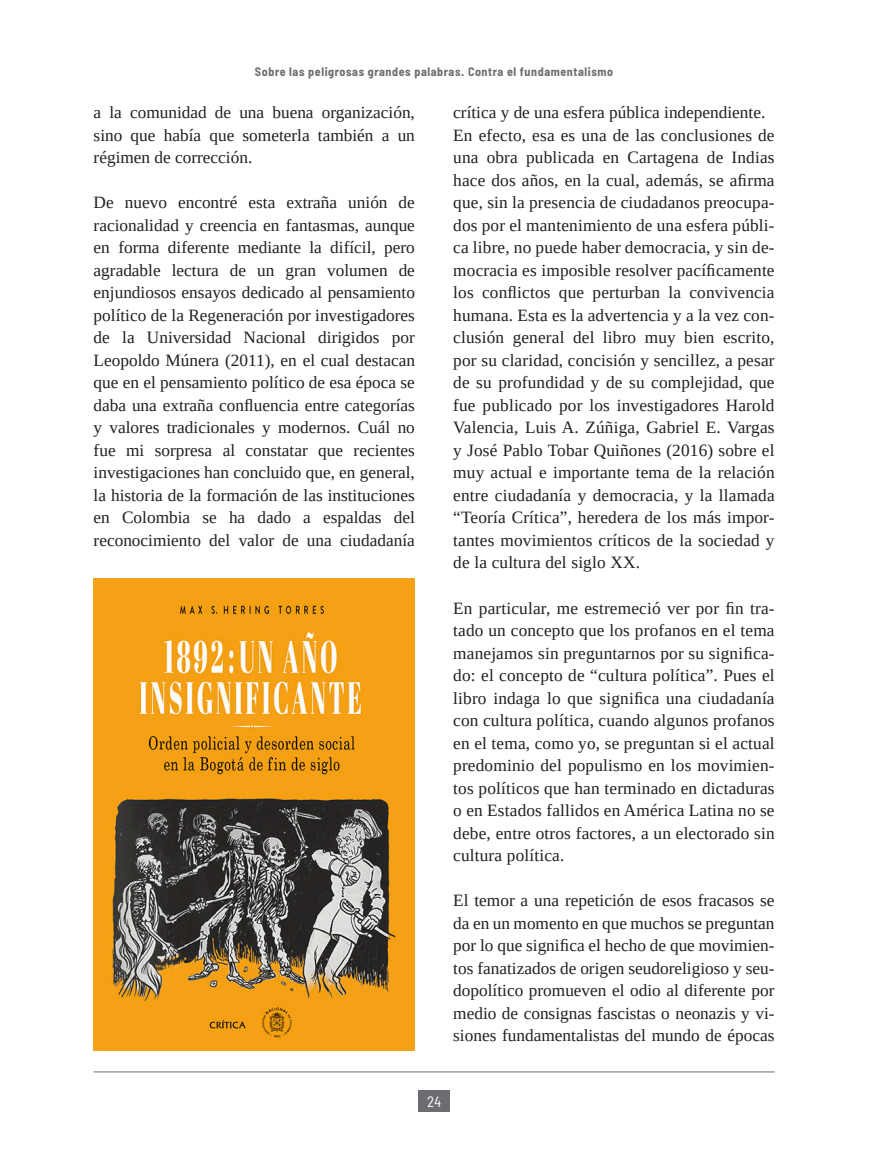
<style>
.page{position:relative;width:881px;height:1157px;background:#fff}
.page>*{position:absolute;margin:0;border:0;box-sizing:border-box;transform-origin:0 0}
.t1{font:17.25px/22.5px "Tinos";color:#231f20;text-align:justify}
.t2{font:semi-condensed 15px "Barlow";color:#fff}
.t3{font:700 semi-condensed 12px "Barlow";letter-spacing:.05em;color:#6c6d70}
</style>
<div class="page">
<hr style="left:94px;top:1071px;width:680px;height:1px;background:#6c6d70">
<div style="left:418px;top:1090px;width:32px;height:21px;background:#6c6d70"></div>
<img style="left:94px;top:578px;width:321px;height:472px">
<p class="t3" style="left:255px;top:64px;width:359px">Sobre las peligrosas grandes palabras. Contra el fundamentalismo</p>
<p class="t1" style="left:94px;top:101px;width:323px">a la comunidad de una buena organización, sino que había que someterla también a un régimen de corrección.</p>
<p class="t1" style="left:94px;top:191px;width:323px">De nuevo encontré esta extraña unión de racionalidad y creencia en fantasmas, aunque en forma diferente mediante la difícil, pero agradable lectura de un gran volumen de enjundiosos ensayos dedicado al pensamiento político de la Regeneración por investigadores de la Universidad Nacional dirigidos por Leopoldo Múnera (2011), en el cual destacan que en el pensamiento político de esa época se daba una extraña confluencia entre categorías y valores tradicionales y modernos. Cuál no fue mi sorpresa al constatar que recientes investigaciones han concluido que, en general, la historia de la formación de las instituciones en Colombia se ha dado a espaldas del reconocimiento del valor de una ciudadanía</p>
<p class="t1" style="left:453px;top:101px;width:313px">crítica y de una esfera pública independiente.</p>
<p class="t1" style="left:453px;top:124px;width:323px">En efecto, esa es una de las conclusiones de una obra publicada en Cartagena de Indias hace dos años, en la cual, además, se afirma que, sin la presencia de ciudadanos preocupa&shy;dos por el mantenimiento de una esfera públi&shy;ca libre, no puede haber democracia, y sin de&shy;mocracia es imposible resolver pacíficamente los conflictos que perturban la convivencia humana. Esta es la advertencia y a la vez con&shy;clusión general del libro muy bien escrito, por su claridad, concisión y sencillez, a pesar de su profundidad y de su complejidad, que fue publicado por los investigadores Harold Valencia, Luis A. Zúñiga, Gabriel E. Vargas y José Pablo Tobar Quiñones (2016) sobre el muy actual e importante tema de la relación entre ciudadanía y democracia, y la llamada “Teoría Crítica”, heredera de los más impor&shy;tantes movimientos críticos de la sociedad y de la cultura del siglo XX.</p>
<p class="t1" style="left:453px;top:596px;width:323px">En particular, me estremeció ver por fin tra&shy;tado un concepto que los profanos en el tema manejamos sin preguntarnos por su significa&shy;do: el concepto de “cultura política”. Pues el libro indaga lo que significa una ciudadanía con cultura política, cuando algunos profanos en el tema, como yo, se preguntan si el actual predominio del populismo en los movimien&shy;tos políticos que han terminado en dictaduras o en Estados fallidos en América Latina no se debe, entre otros factores, a un electorado sin cultura política.</p>
<p class="t1" style="left:453px;top:889px;width:323px">El temor a una repetición de esos fracasos se da en un momento en que muchos se preguntan por lo que significa el hecho de que movimien&shy;tos fanatizados de origen seudoreligioso y seu&shy;dopolítico promueven el odio al diferente por medio de consignas fascistas o neonazis y vi&shy;siones fundamentalistas del mundo de épocas</p>
<p class="t2" style="left:427px;top:1092px;width:16px">24</p>
</div>
